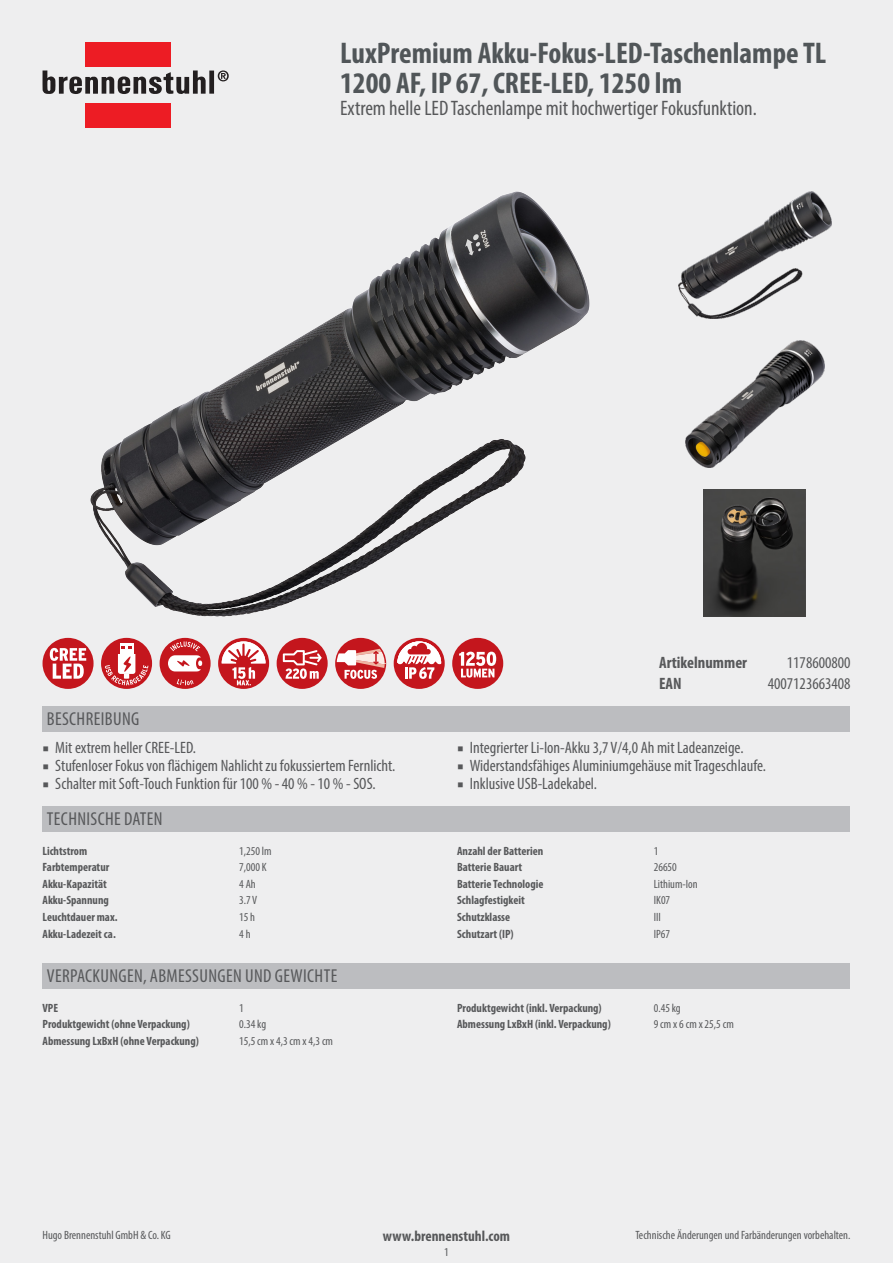
<style>
.page{position:relative;width:893px;height:1263px;background:#eeeeef}
.page>*{position:absolute;margin:0;border:0;box-sizing:border-box;transform-origin:0 0}
.t1{font:700 condensed 30px/30px "Myriad Pro";color:#515659}
.subtitle{font:condensed 21px "Myriad Pro";color:#57585a}
.table_headline{font:condensed 18.75px "Myriad Pro";letter-spacing:.02em;color:#57585a}
.header_value{font:condensed 16.5px "Myriad Pro";color:#57585a}
.header_key{font:700 condensed 16.5px "Myriad Pro";color:#57585a}
.footer_middle{font:700 condensed 15px "Myriad Pro";color:#57585a}
.techdata_key{font:700 condensed 12px "Myriad Pro";color:#57585a}
.techdata_value{font:condensed 12px "Myriad Pro";color:#57585a}
.footer_right{font:condensed 12px "Myriad Pro";color:#57585a}
.footer_left{font:condensed 12px "Myriad Pro";color:#57585a}
.pageno{font:condensed 12px "Myriad Pro";color:#57585a}
.s1{font-family:"Minion Pro";font-stretch:normal}
</style>
<div class="page">
<img style="left:91px;top:191px;width:499px;height:426px">
<div style="left:85px;top:43px;width:86px;height:24px;background:#ed1c24"></div>
<div style="left:85px;top:103px;width:86px;height:25px;background:#ed1c24"></div>
<div style="left:209px;top:71px;width:5px;height:23px;background:#231f20"></div>
<svg style="left:43px;top:70px;width:163px;height:24px"></svg>
<svg style="left:218px;top:70px;width:11px;height:11px"></svg>
<img style="left:678px;top:191px;width:153px;height:128px">
<img style="left:685px;top:340px;width:139px;height:128px">
<img style="left:704px;top:489px;width:102px;height:128px">
<div style="left:43px;top:638px;width:51px;height:51px;background:#c4161d;border-radius:50%"></div>
<svg style="left:50px;top:648px;width:36px;height:31px"></svg>
<div style="left:101px;top:638px;width:51px;height:51px;background:#c4161d;border-radius:50%"></div>
<div style="left:120px;top:643px;width:13px;height:10px;background:#fff"></div>
<svg style="left:105px;top:646px;width:43px;height:39px"></svg>
<div style="left:160px;top:638px;width:51px;height:51px;background:#c4161d;border-radius:50%"></div>
<svg style="left:177px;top:679px;width:17px;height:6px"></svg>
<svg style="left:168px;top:641px;width:34px;height:30px"></svg>
<svg style="left:218px;top:638px;width:51px;height:51px"></svg>
<svg style="left:222px;top:641px;width:44px;height:44px;background:#dc7c80"></svg>
<div style="left:277px;top:638px;width:51px;height:51px;background:#c4161d;border-radius:50%"></div>
<svg style="left:283px;top:650px;width:38px;height:29px"></svg>
<div style="left:335px;top:638px;width:51px;height:51px;background:#c4161d;border-radius:50%"></div>
<svg style="left:337px;top:649px;width:49px;height:30px"></svg>
<div style="left:394px;top:638px;width:51px;height:51px;background:#c4161d;border-radius:50%"></div>
<svg style="left:395px;top:641px;width:49px;height:38px"></svg>
<div style="left:452px;top:638px;width:51px;height:51px;background:#c4161d;border-radius:50%"></div>
<svg style="left:459px;top:652px;width:37px;height:26px"></svg>
<div style="left:43px;top:706px;width:807px;height:25px;background:#bcbdc0"></div>
<div style="left:43px;top:806px;width:807px;height:26px;background:#bcbdc0"></div>
<div style="left:43px;top:963px;width:807px;height:26px;background:#bcbdc0"></div>
<p class="t1" style="left:340px;top:37px;width:488px">LuxPremium Akku-Fokus-LED-Taschenlampe TL<br>1200 AF, IP 67, CREE-LED, 1250 lm</p>
<p class="subtitle" style="left:340px;top:96px;width:418px">Extrem helle LED Taschenlampe mit hochwertiger Fokusfunktion.</p>
<p class="table_headline" style="left:47px;top:707px;width:94px">BESCHREIBUNG</p>
<p class="header_value" style="left:43px;top:738px;width:155px"><span class="s1">■</span> Mit extrem heller CREE-LED.</p>
<p class="header_value" style="left:43px;top:756px;width:354px"><span class="s1">■</span> Stufenloser Fokus von flächigem Nahlicht zu fokussiertem Fernlicht.</p>
<p class="header_value" style="left:43px;top:774px;width:335px"><span class="s1">■</span> Schalter mit Soft-Touch Funktion für 100 % - 40 % - 10 % - SOS.</p>
<p class="table_headline" style="left:47px;top:808px;width:117px">TECHNISCHE DATEN</p>
<p class="techdata_key" style="left:43px;top:843px;width:46px">Lichtstrom</p>
<p class="techdata_value" style="left:239px;top:843px;width:34px">1,250 lm</p>
<p class="techdata_key" style="left:43px;top:860px;width:68px">Farbtemperatur</p>
<p class="techdata_value" style="left:239px;top:860px;width:29px">7,000 K</p>
<p class="techdata_key" style="left:43px;top:876px;width:66px">Akku-Kapazität</p>
<p class="techdata_value" style="left:239px;top:877px;width:18px">4 Ah</p>
<p class="techdata_key" style="left:43px;top:893px;width:68px">Akku-Spannung</p>
<p class="techdata_value" style="left:239px;top:893px;width:20px">3.7 V</p>
<p class="techdata_key" style="left:43px;top:909px;width:77px">Leuchtdauer max.</p>
<p class="techdata_value" style="left:239px;top:910px;width:17px">15 h</p>
<p class="techdata_key" style="left:43px;top:926px;width:75px">Akku-Ladezeit ca.</p>
<p class="techdata_value" style="left:239px;top:926px;width:13px">4 h</p>
<p class="table_headline" style="left:47px;top:965px;width:292px">VERPACKUNGEN, ABMESSUNGEN UND GEWICHTE</p>
<p class="techdata_key" style="left:43px;top:1000px;width:17px">VPE</p>
<p class="techdata_value" style="left:239px;top:1000px;width:6px">1</p>
<p class="techdata_key" style="left:43px;top:1017px;width:149px">Produktgewicht (ohne Verpackung)</p>
<p class="techdata_value" style="left:239px;top:1017px;width:28px">0.34 kg</p>
<p class="techdata_key" style="left:43px;top:1033px;width:158px">Abmessung LxBxH (ohne Verpackung)</p>
<p class="techdata_value" style="left:239px;top:1033px;width:95px">15,5 cm x 4,3 cm x 4,3 cm</p>
<p class="header_key" style="left:659px;top:652px;width:89px">Artikelnummer</p>
<p class="header_value" style="left:787px;top:652px;width:65px">1178600800</p>
<p class="header_key" style="left:659px;top:673px;width:24px">EAN</p>
<p class="header_value" style="left:768px;top:673px;width:84px">4007123663408</p>
<p class="header_value" style="left:457px;top:738px;width:288px"><span class="s1">■</span> Integrierter Li-Ion-Akku 3,7 V/4,0 Ah mit Ladeanzeige.</p>
<p class="header_value" style="left:457px;top:756px;width:310px"><span class="s1">■</span> Widerstandsfähiges Aluminiumgehäuse mit Trageschlaufe.</p>
<p class="header_value" style="left:457px;top:774px;width:141px"><span class="s1">■</span> Inklusive USB-Ladekabel.</p>
<p class="techdata_key" style="left:457px;top:843px;width:88px">Anzahl der Batterien</p>
<p class="techdata_value" style="left:654px;top:843px;width:6px">1</p>
<p class="techdata_key" style="left:457px;top:860px;width:67px">Batterie Bauart</p>
<p class="techdata_value" style="left:654px;top:860px;width:25px">26650</p>
<p class="techdata_key" style="left:457px;top:876px;width:88px">Batterie Technologie</p>
<p class="techdata_value" style="left:654px;top:877px;width:45px">Lithium-Ion</p>
<p class="techdata_key" style="left:457px;top:893px;width:69px">Schlagfestigkeit</p>
<p class="techdata_value" style="left:654px;top:893px;width:18px">IK07</p>
<p class="techdata_key" style="left:457px;top:909px;width:55px">Schutzklasse</p>
<p class="techdata_value" style="left:654px;top:910px;width:9px">III</p>
<p class="techdata_key" style="left:457px;top:926px;width:58px">Schutzart (IP)</p>
<p class="techdata_value" style="left:654px;top:926px;width:18px">IP67</p>
<p class="techdata_key" style="left:457px;top:1000px;width:146px">Produktgewicht (inkl. Verpackung)</p>
<p class="techdata_value" style="left:654px;top:1000px;width:28px">0.45 kg</p>
<p class="techdata_key" style="left:457px;top:1017px;width:155px">Abmessung LxBxH (inkl. Verpackung)</p>
<p class="techdata_value" style="left:654px;top:1017px;width:81px">9 cm x 6 cm x 25,5 cm</p>
<p class="footer_left" style="left:43px;top:1228px;width:130px">Hugo Brennenstuhl GmbH &amp; Co. KG</p>
<p class="footer_right" style="left:635px;top:1228px;width:216px">Technische Änderungen und Farbänderungen vorbehalten.</p>
<p class="footer_middle" style="left:383px;top:1227px;width:129px">www.brennenstuhl.com</p>
<p class="pageno" style="left:444px;top:1245px;width:6px">1</p>
</div>
